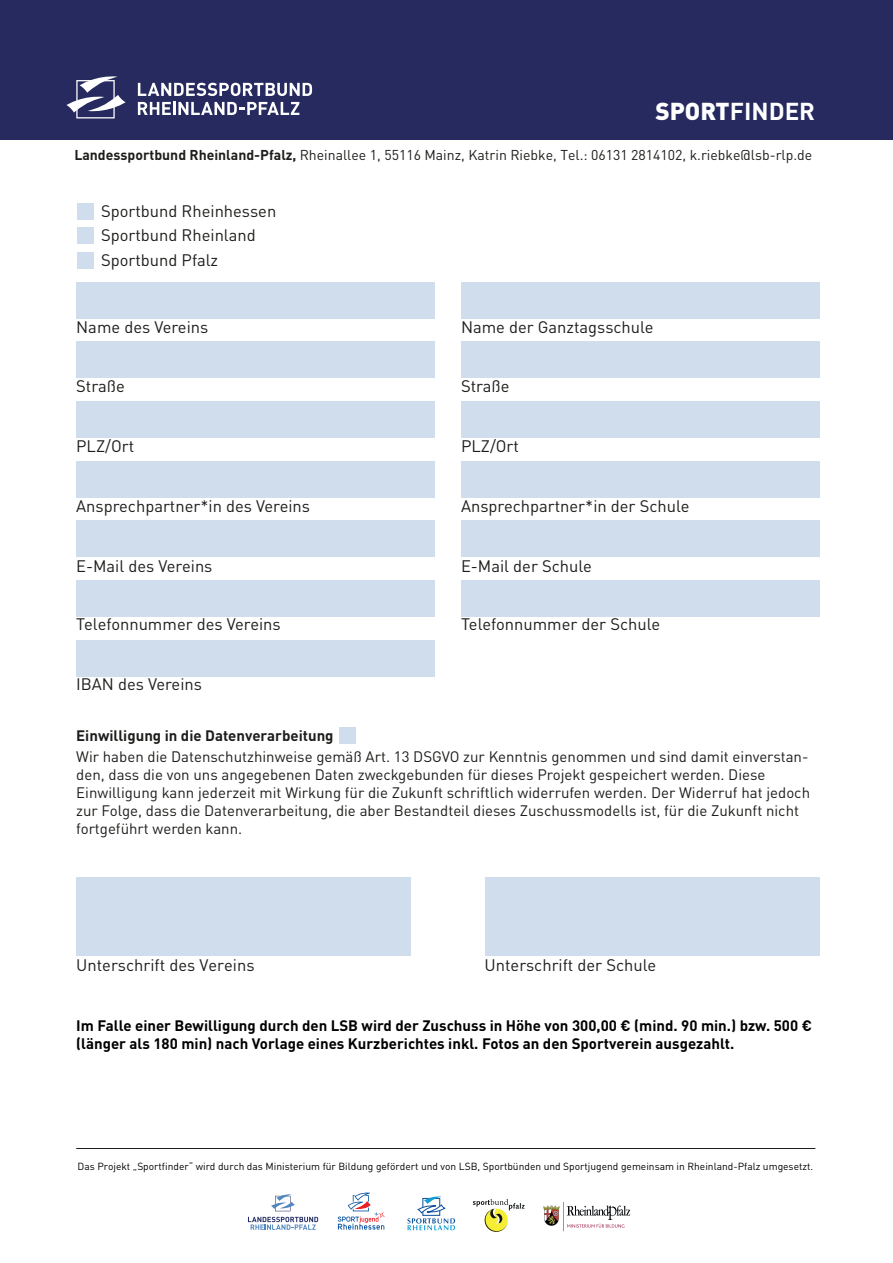
<style>
.page{position:relative;width:893px;height:1263px;background:#fff}
.page>*{position:absolute;margin:0;border:0;box-sizing:border-box;transform-origin:0 0}
.t1{font:700 24.15px "DINOT";color:#fff}
.t2{font:16.5px/24.3px "DINOT";color:#1d1d1b}
.t3{font:15px/18px "DINOT";color:#1d1d1b}
.t4{font:700 15px/18px "DINOT";color:#000}
.t5{font:700 15px "DINOT";color:#1d1d1b}
.t6{font:14.1px "DINOT";color:#1d1d1b}
.t7{font:10.2px "DINOT";color:#000}
.s1{font-weight:900}
.s2{font-weight:700}
</style>
<div class="page">
<div style="left:0;top:0;width:893px;height:140px;background:#262a5f"></div>
<div style="left:76px;top:282px;width:359px;height:36px;background:#cfdded"></div>
<div style="left:76px;top:342px;width:359px;height:36px;background:#cfdded"></div>
<div style="left:76px;top:401px;width:359px;height:37px;background:#cfdded"></div>
<div style="left:76px;top:461px;width:359px;height:36px;background:#cfdded"></div>
<div style="left:76px;top:521px;width:359px;height:36px;background:#cfdded"></div>
<div style="left:76px;top:580px;width:359px;height:36px;background:#cfdded"></div>
<div style="left:76px;top:640px;width:359px;height:36px;background:#cfdded"></div>
<div style="left:461px;top:282px;width:358px;height:36px;background:#cfdded"></div>
<div style="left:461px;top:342px;width:358px;height:36px;background:#cfdded"></div>
<div style="left:461px;top:401px;width:358px;height:37px;background:#cfdded"></div>
<div style="left:461px;top:461px;width:358px;height:36px;background:#cfdded"></div>
<div style="left:461px;top:521px;width:358px;height:36px;background:#cfdded"></div>
<div style="left:461px;top:580px;width:358px;height:36px;background:#cfdded"></div>
<div style="left:76px;top:877px;width:335px;height:79px;background:#cfdded"></div>
<div style="left:485px;top:877px;width:334px;height:79px;background:#cfdded"></div>
<div style="left:340px;top:728px;width:16px;height:16px;background:#cfdded"></div>
<svg style="left:138px;top:83px;width:174px;height:13px"></svg>
<svg style="left:138px;top:102px;width:161px;height:13px"></svg>
<svg style="left:66px;top:76px;width:60px;height:42px"></svg>
<hr style="left:76px;top:1148px;width:739px;height:1px;background:#1d1d1b">
<div style="left:77px;top:204px;width:17px;height:16px;background:#cfdded"></div>
<div style="left:77px;top:228px;width:17px;height:16px;background:#cfdded"></div>
<div style="left:77px;top:252px;width:17px;height:16px;background:#cfdded"></div>
<svg style="left:473px;top:1199px;width:52px;height:33px"></svg>
<svg style="left:407px;top:1196px;width:48px;height:34px"></svg>
<img style="left:543px;top:1202px;width:88px;height:30px">
<svg style="left:338px;top:1192px;width:47px;height:38px"></svg>
<svg style="left:248px;top:1217px;width:70px;height:13px"></svg>
<svg style="left:271px;top:1194px;width:24px;height:17px"></svg>
<h1 class="t1" style="left:655px;top:92px;width:161px"><span class="s1">SPORT</span>FINDER</h1>
<p class="t6" style="left:74px;top:144px;width:739px"><span class="s2">Landessportbund Rheinland-Pfalz,</span> Rheinallee 1, 55116 Mainz, Katrin Riebke, Tel.: 06131 2814102, k.riebke@lsb-rlp.de</p>
<p class="t2" style="left:101px;top:198px;width:177px">Sportbund Rheinhessen<br>Sportbund Rheinland<br>Sportbund Pfalz</p>
<p class="t2" style="left:76px;top:313px;width:134px">Name des Vereins</p>
<p class="t2" style="left:461px;top:313px;width:194px">Name der Ganztagsschule</p>
<p class="t2" style="left:76px;top:373px;width:50px">Straße</p>
<p class="t2" style="left:461px;top:373px;width:50px">Straße</p>
<p class="t2" style="left:76px;top:433px;width:60px">PLZ/Ort</p>
<p class="t2" style="left:461px;top:433px;width:60px">PLZ/Ort</p>
<p class="t2" style="left:76px;top:493px;width:235px">Ansprechpartner*in des Vereins</p>
<p class="t2" style="left:461px;top:493px;width:230px">Ansprechpartner*in der Schule</p>
<p class="t2" style="left:76px;top:552px;width:138px">E-Mail des Vereins</p>
<p class="t2" style="left:461px;top:552px;width:132px">E-Mail der Schule</p>
<p class="t2" style="left:76px;top:611px;width:206px">Telefonnummer des Vereins</p>
<p class="t2" style="left:461px;top:611px;width:201px">Telefonnummer der Schule</p>
<p class="t2" style="left:76px;top:671px;width:127px">IBAN des Vereins</p>
<p class="t5" style="left:76px;top:724px;width:259px">Einwilligung in die Datenverarbeitung</p>
<p class="t3" style="left:76px;top:746px;width:735px">Wir haben die Datenschutzhinweise gemäß Art. 13 DSGVO zur Kenntnis genommen und sind damit einverstan&shy;den, dass die von uns angegebenen Daten zweckgebunden für dieses Projekt gespeichert werden. Diese Einwilligung kann jederzeit mit Wirkung für die Zukunft schriftlich widerrufen werden. Der Widerruf hat jedoch zur Folge, dass die Datenverarbeitung, die aber Bestandteil dieses Zuschussmodells ist, für die Zukunft nicht fortgeführt werden kann.</p>
<p class="t2" style="left:76px;top:951px;width:180px">Unterschrift des Vereins</p>
<p class="t2" style="left:485px;top:951px;width:173px">Unterschrift der Schule</p>
<p class="t4" style="left:76px;top:1015px;width:737px">Im Falle einer Bewilligung durch den LSB wird der Zuschuss in Höhe von 300,00 € (mind. 90 min.) bzw. 500 € (länger als 180 min) nach Vorlage eines Kurzberichtes inkl. Fotos an den Sportverein ausgezahlt.</p>
<p class="t7" style="left:78px;top:1158px;width:737px">Das Projekt „Sportfinder“ wird durch das Ministerium für Bildung gefördert und von LSB, Sportbünden und Sportjugend gemeinsam in Rheinland-Pfalz umgesetzt.</p>
</div>
